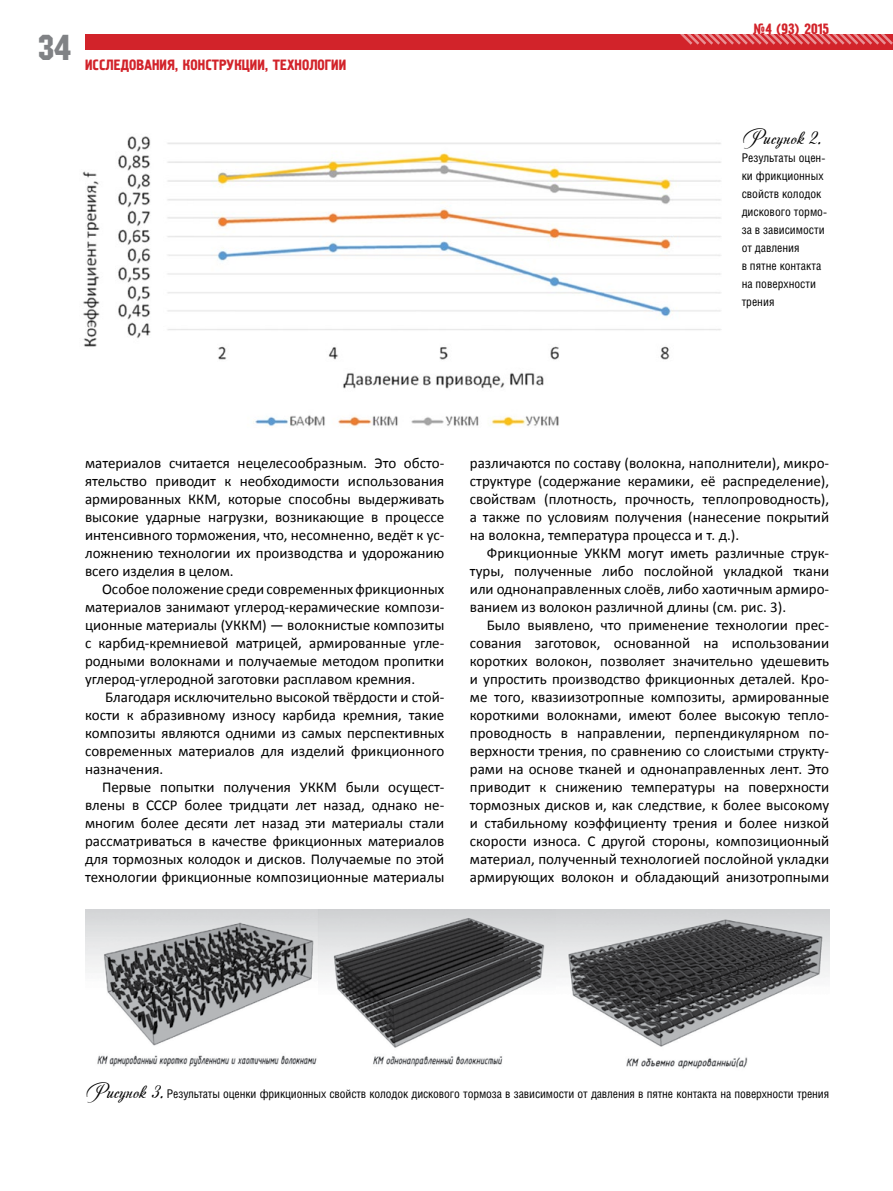
<style>
.page{position:relative;width:893px;height:1191px;background:#fff}
.page>*{position:absolute;margin:0;border:0;box-sizing:border-box;transform-origin:0 0}
.t1{font:36px "Machine C";color:#808285}
.t2{font:21px "Andantinoscript";color:#000}
.t3{font:15px/18px "Calibri";color:#000;text-align:justify}
.t4{font:15px "Pollock 1 C";color:#d2232a}
.t5{font:12px/18px "Helios Cond";letter-spacing:-.01em;color:#000}
.s1{font-family:"Andantinoscript";font-size:21px}
</style>
<div class="page">
<div style="left:85px;top:34px;width:808px;height:16px;background:#d2232a"></div>
<svg style="left:680px;top:34px;width:213px;height:11px"></svg>
<img style="left:82px;top:136px;width:639px;height:291px">
<img style="left:85px;top:909px;width:472px;height:158px">
<img style="left:557px;top:909px;width:272px;height:160px">
<h1 class="t1" style="left:38px;top:27px;width:34px">34</h1>
<p class="t4" style="left:85px;top:56px;width:255px">Исследования, конструкции , технологии</p>
<p class="t4" style="left:753px;top:21px;width:78px">№4 (93) 2015</p>
<h2 class="t2" style="left:742px;top:123px;width:81px">Рисунок 2.</h2>
<p class="t5" style="left:742px;top:149px;width:87px">Результаты оцен&shy;ки фрикционных свойств колодок дискового тормо&shy;за в зависимости от давления<br>в пятне контакта на поверхности трения</p>
<p class="t3" style="left:85px;top:454px;width:361px">материалов считается нецелесообразным. Это обсто&shy;ятельство приводит к необходимости использования армированных ККМ, которые способны выдерживать высокие ударные нагрузки, возникающие в процессе интенсивного торможения, что, несомненно, ведёт к ус&shy;ложнению технологии их производства и удорожанию всего изделия в целом.</p>
<p class="t3" style="left:85px;top:580px;width:361px;text-indent:17px">Особое положение среди современных фрикционных материалов занимают углерод-керамические компози&shy;ционные материалы (УККМ) — волокнистые композиты с карбид-кремниевой матрицей, армированные угле&shy;родными волокнами и получаемые методом пропитки углерод-углеродной заготовки расплавом кремния.</p>
<p class="t3" style="left:85px;top:688px;width:361px;text-indent:20px">Благодаря исключительно высокой твёрдости и стой&shy;кости к абразивному износу карбида кремния, такие композиты являются одними из самых перспективных современных материалов для изделий фрикционного назначения.</p>
<p class="t3" style="left:85px;top:778px;width:361px;text-indent:17px">Первые попытки получения УККМ были осущест&shy;влены в СССР более тридцати лет назад, однако не&shy;многим более десяти лет назад эти материалы стали рассматриваться в качестве фрикционных материалов для тормозных колодок и дисков. Получаемые по этой технологии фрикционные композиционные материалы</p>
<p class="t3" style="left:470px;top:454px;width:361px">различаются по составу (волокна, наполнители), микро&shy;структуре (содержание керамики, её распределение), свойствам (плотность, прочность, теплопроводность), а также по условиям получения (нанесение покрытий на волокна, температура процесса и т. д.).</p>
<p class="t3" style="left:470px;top:544px;width:361px;text-indent:17px">Фрикционные УККМ могут иметь различные струк&shy;туры, полученные либо послойной укладкой ткани или однонаправленных слоёв, либо хаотичным армиро&shy;ванием из волокон различной длины (см. рис. 3).</p>
<p class="t3" style="left:470px;top:616px;width:361px;text-indent:17px">Было выявлено, что применение технологии прес&shy;сования заготовок, основанной на использовании коротких волокон, позволяет значительно удешевить и упростить производство фрикционных деталей. Кро&shy;ме того, квазиизотропные композиты, армированные короткими волокнами, имеют более высокую тепло&shy;проводность в направлении, перпендикулярном по&shy;верхности трения, по сравнению со слоистыми структу&shy;рами на основе тканей и однонаправленных лент. Это приводит к снижению температуры на поверхности тормозных дисков и, как следствие, к более высокому и стабильному коэффициенту трения и более низкой скорости износа. С другой стороны, композиционный материал, полученный технологией послойной укладки армирующих волокон и обладающий анизотропными</p>
<p class="t5" style="left:85px;top:1085px;width:746px"><span class="s1">Рисунок 3.</span> Результаты оценки фрикционных свойств колодок дискового тормоза в зависимости от давления в пятне контакта на поверхности трения</p>
</div>
